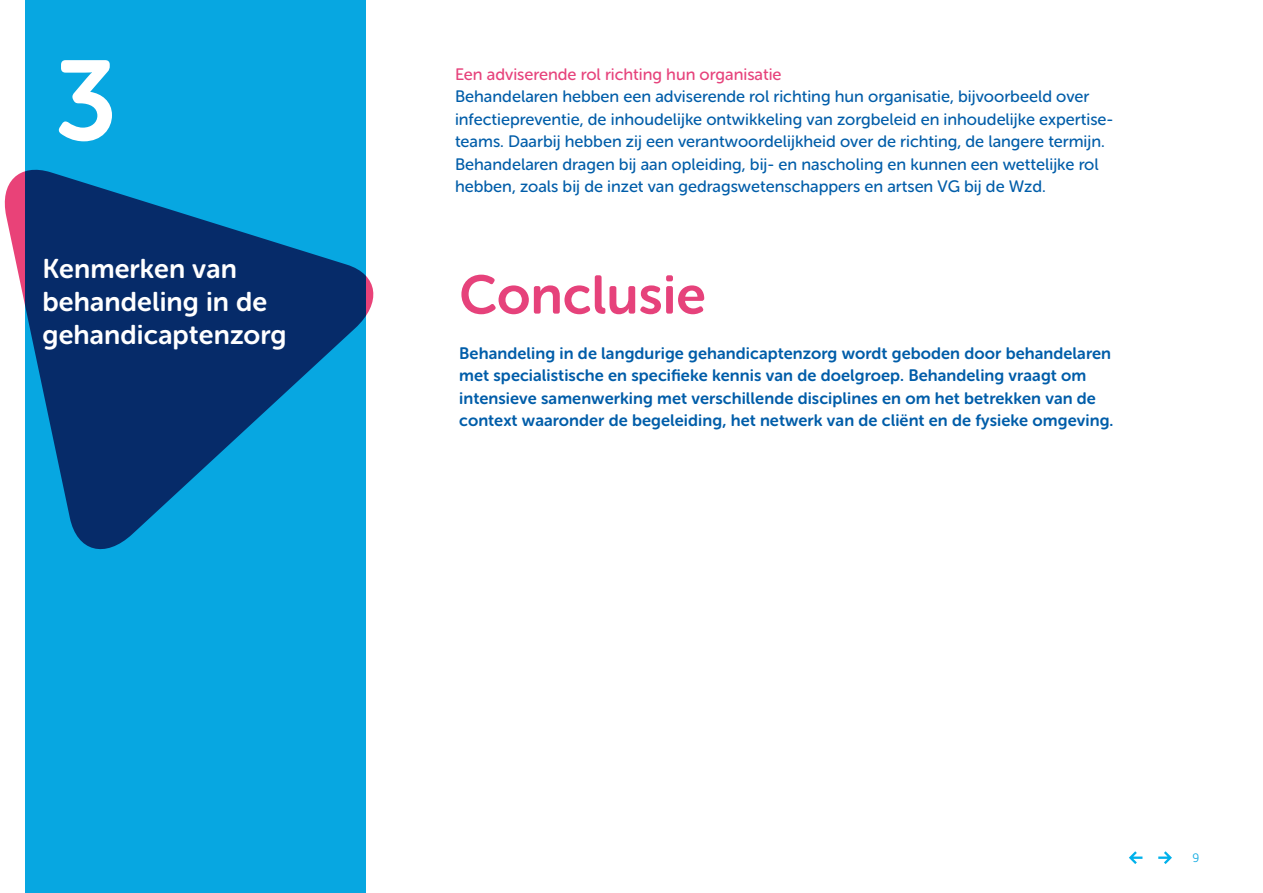
<style>
.page{position:relative;width:1263px;height:893px;background:#fff}
.page>*{position:absolute;margin:0;border:0;box-sizing:border-box;transform-origin:0 0}
.t1{font:112.5px "Museo Sans Rounded 700";color:#fff}
.t2{font:54px "Museo Sans Rounded 700";color:#e6427b}
.t3{font:27px/33px "Museo Sans Rounded 700";letter-spacing:.005em;color:#fff}
.t4{font:16.5px/22.5px "Museo Sans Rounded 500";color:#005da9}
.t5{font:16.5px/22.5px "Museo Sans Rounded 700";letter-spacing:.005em;color:#005da9}
.t6{font:16.5px "Museo Sans Rounded 500";color:#e6427b}
.t7{font:300 12px "Roihu";color:#07a7e1}
</style>
<div class="page">
<svg style="left:1129px;top:851px;width:13px;height:13px"></svg>
<svg style="left:1158px;top:851px;width:14px;height:13px"></svg>
<div style="left:26px;top:0;width:340px;height:893px;background:#07a7e1"></div>
<svg style="left:4px;top:67px;width:370px;height:505px"></svg>
<h1 class="t1" style="left:55px;top:39px;width:64px">3</h1>
<h3 class="t3" style="left:43px;top:252px;width:246px">Kenmerken van behandeling in de gehandicaptenzorg</h3>
<p class="t6" style="left:455px;top:65px;width:328px">Een adviserende rol richting hun organisatie</p>
<p class="t4" style="left:455px;top:86px;width:660px">Behandelaren hebben een adviserende rol richting hun organisatie, bijvoorbeeld over infectiepreventie, de inhoudelijke ontwikkeling van zorgbeleid en inhoudelijke expertise&shy;teams. Daarbij hebben zij een verantwoordelijkheid over de richting, de langere termijn.<br>Behandelaren dragen bij aan opleiding, bij- en nascholing en kunnen een wettelijke rol hebben, zoals bij de inzet van gedragswetenschappers en artsen VG bij de Wzd.</p>
<h2 class="t2" style="left:459px;top:265px;width:248px">Conclusie</h2>
<p class="t5" style="left:459px;top:342px;width:656px">Behandeling in de langdurige gehandicaptenzorg wordt geboden door behandelaren met specialistische en specifieke kennis van de doelgroep. Behandeling vraagt om intensieve samenwerking met verschillende disciplines en om het betrekken van de context waaronder de begeleiding, het netwerk van de cliënt en de fysieke omgeving.</p>
<p class="t7" style="left:1192px;top:851px;width:8px">9</p>
</div>
